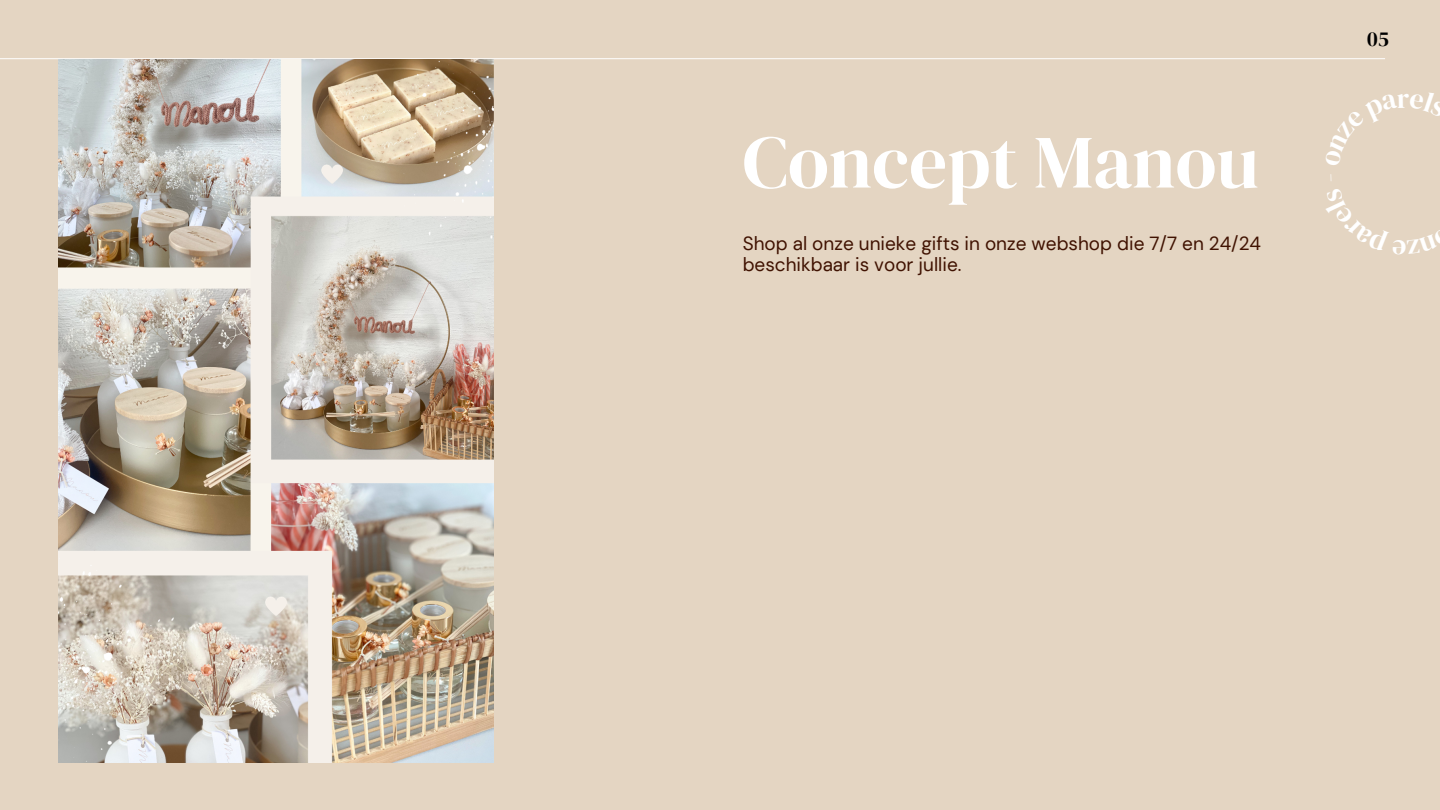
<style>
.page{position:relative;width:1440px;height:810px;background:#e4d5c2}
.page>*{position:absolute;margin:0;border:0;box-sizing:border-box;transform-origin:0 0}
.t1{font:75px "DM Serif Display";color:#fff}
.t2{font:21px "DM Serif Display";color:#000}
.t3{font:19px "DM Sans";color:#401201}
</style>
<div class="page">
<hr style="left:0;top:58px;width:1385px;height:1px;background:#fff">
<img style="left:59px;top:60px;width:435px;height:703px">
<p class="t1" style="left:743px;top:110px;width:518px">Concept Manou</p>
<p class="t3" style="left:743px;top:231px;width:520px">Shop al onze unieke gifts in onze webshop die 7/7 en 24/24</p>
<p class="t3" style="left:743px;top:252px;width:220px">beschikbaar is voor jullie.</p>
<p class="t2" style="left:1367px;top:24px;width:23px">05</p>
</div>
